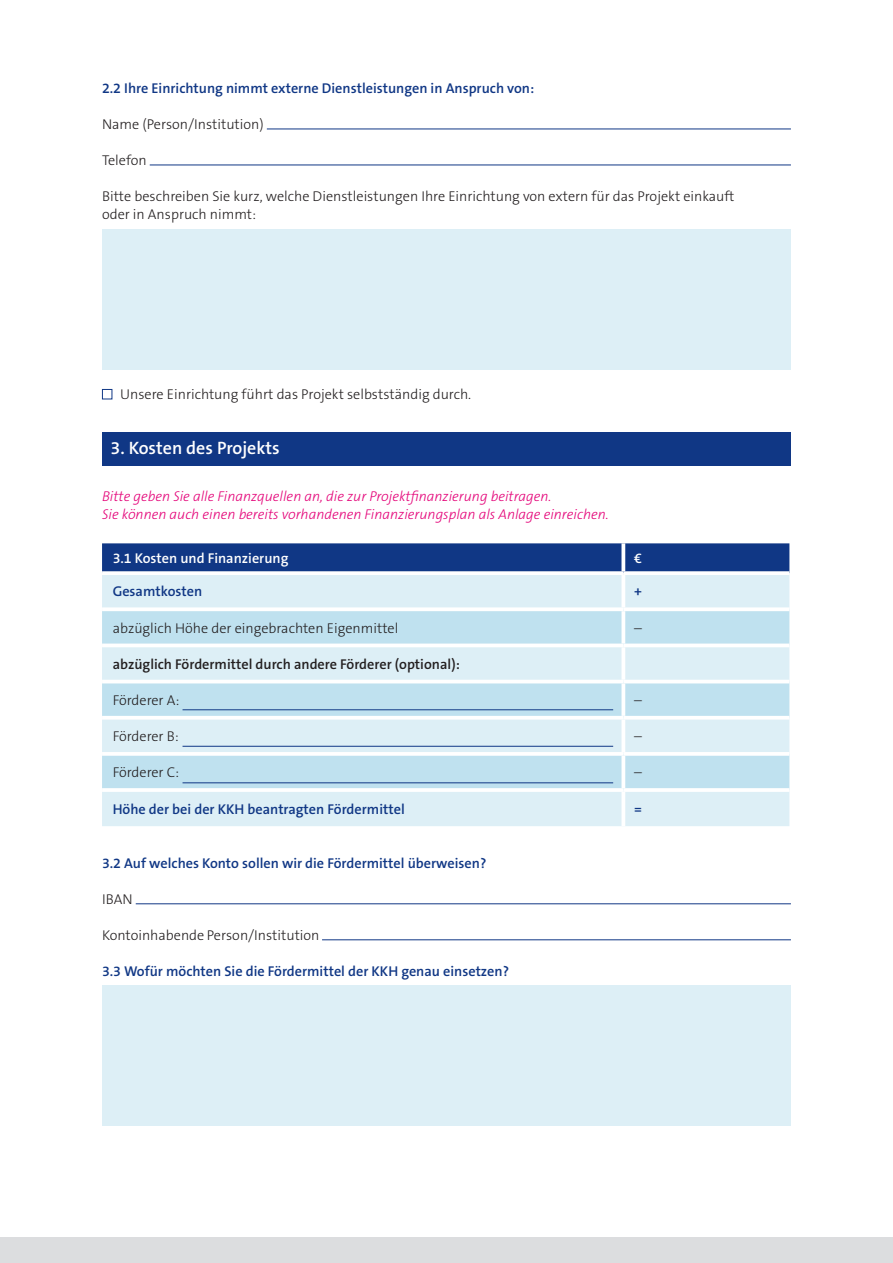
<style>
.page{position:relative;width:893px;height:1263px;background:#fff}
.page>*{position:absolute;margin:0;border:0;box-sizing:border-box;transform-origin:0 0}
.t1{font:600 18px "The Sans B W6";color:#fff}
.t2{font:300 14.25px/18px "The Sans B W3";color:#231f20}
.t3{font:600 14.25px "The Sans B W6";color:#103785}
.t4{font:italic 300 14.25px/18px "The Sans B W3";color:#e40278}
.t5{font:600 14.25px "The Sans B W6";color:#231f20}
.t6{font:600 14.25px "The Sans B W6";color:#fff}
</style>
<div class="page">
<div style="left:0;top:1237px;width:893px;height:26px;background:#dcdddf"></div>
<hr style="left:267px;top:129px;width:524px;height:1px;background:#103785">
<hr style="left:150px;top:165px;width:641px;height:1px;background:#103785">
<div style="left:102px;top:389px;width:10px;height:10px;border:1px solid #103785"></div>
<div style="left:102px;top:432px;width:689px;height:33px;background:#103785"></div>
<div style="left:102px;top:543px;width:687px;height:28px;background:#103785"></div>
<div style="left:102px;top:575px;width:687px;height:251px;background:#ddeff6"></div>
<svg style="left:102px;top:611px;width:687px;height:177px;background:#cae6f1"></svg>
<svg style="left:621px;top:543px;width:4px;height:28px"></svg>
<svg style="left:102px;top:571px;width:521px;height:2px"></svg>
<svg style="left:623px;top:571px;width:166px;height:2px"></svg>
<svg style="left:621px;top:575px;width:4px;height:32px"></svg>
<svg style="left:102px;top:607px;width:521px;height:4px"></svg>
<svg style="left:102px;top:643px;width:521px;height:4px"></svg>
<svg style="left:621px;top:647px;width:4px;height:33px"></svg>
<svg style="left:621px;top:720px;width:4px;height:32px"></svg>
<svg style="left:621px;top:792px;width:4px;height:34px"></svg>
<hr style="left:102px;top:680px;width:521px;height:3px;background:#fff">
<svg style="left:102px;top:716px;width:521px;height:4px"></svg>
<svg style="left:102px;top:752px;width:521px;height:4px"></svg>
<hr style="left:102px;top:788px;width:521px;height:4px;background:#fff">
<svg style="left:621px;top:611px;width:4px;height:32px"></svg>
<svg style="left:623px;top:607px;width:166px;height:4px"></svg>
<svg style="left:623px;top:643px;width:166px;height:4px"></svg>
<svg style="left:621px;top:683px;width:4px;height:33px"></svg>
<hr style="left:623px;top:680px;width:166px;height:3px;background:#fff">
<svg style="left:623px;top:716px;width:166px;height:4px"></svg>
<svg style="left:621px;top:756px;width:4px;height:32px"></svg>
<svg style="left:623px;top:752px;width:166px;height:4px"></svg>
<hr style="left:623px;top:788px;width:166px;height:4px;background:#fff">
<hr style="left:136px;top:903px;width:655px;height:1px;background:#103785">
<hr style="left:322px;top:939px;width:469px;height:1px;background:#103785">
<div style="left:102px;top:229px;width:689px;height:140px;background:#ddeff6"></div>
<div style="left:102px;top:985px;width:689px;height:141px;background:#ddeff6"></div>
<hr style="left:183px;top:709px;width:430px;height:1px;background:#103785">
<hr style="left:183px;top:746px;width:430px;height:1px;background:#103785">
<hr style="left:183px;top:782px;width:430px;height:1px;background:#103785">
<p class="t3" style="left:102px;top:79px;width:434px">2.2 Ihre Einrichtung nimmt externe Dienstleistungen in Anspruch von:</p>
<p class="t2" style="left:102px;top:116px;width:163px">Name (Person/Institution)</p>
<p class="t2" style="left:102px;top:152px;width:46px">Telefon</p>
<p class="t2" style="left:102px;top:188px;width:634px">Bitte beschreiben Sie kurz, welche Dienstleistungen Ihre Einrichtung von extern für das Projekt einkauft oder in Anspruch nimmt:</p>
<p class="t2" style="left:120px;top:386px;width:352px">Unsere Einrichtung führt das Projekt selbstständig durch.</p>
<p class="t1" style="left:111px;top:436px;width:171px">3. Kosten des Projekts</p>
<p class="t4" style="left:102px;top:488px;width:508px">Bitte geben Sie alle Finanzquellen an, die zur Projektfinanzierung beitragen.<br>Sie können auch einen bereits vorhandenen Finanzierungsplan als Anlage einreichen.</p>
<p class="t6" style="left:113px;top:549px;width:177px">3.1 Kosten und Finanzierung</p>
<p class="t6" style="left:634px;top:549px;width:9px">€</p>
<p class="t3" style="left:113px;top:582px;width:91px">Gesamtkosten</p>
<p class="t3" style="left:634px;top:582px;width:9px">+</p>
<p class="t2" style="left:113px;top:619px;width:287px">abzüglich Höhe der eingebrachten Eigenmittel</p>
<p class="t2" style="left:634px;top:619px;width:9px">–</p>
<p class="t5" style="left:113px;top:655px;width:349px">abzüglich Fördermittel durch andere Förderer (optional):</p>
<p class="t2" style="left:113px;top:691px;width:68px">Förderer A:</p>
<p class="t2" style="left:634px;top:691px;width:9px">–</p>
<p class="t2" style="left:113px;top:727px;width:68px">Förderer B:</p>
<p class="t2" style="left:634px;top:727px;width:9px">–</p>
<p class="t2" style="left:113px;top:763px;width:68px">Förderer C:</p>
<p class="t2" style="left:634px;top:763px;width:9px">–</p>
<p class="t3" style="left:113px;top:800px;width:294px">Höhe der bei der KKH beantragten Fördermittel</p>
<p class="t3" style="left:634px;top:800px;width:9px">=</p>
<p class="t3" style="left:102px;top:854px;width:386px">3.2 Auf welches Konto sollen wir die Fördermittel überweisen?</p>
<p class="t2" style="left:102px;top:890px;width:32px">IBAN</p>
<p class="t2" style="left:102px;top:926px;width:219px">Kontoinhabende Person/Institution</p>
<p class="t3" style="left:102px;top:962px;width:409px">3.3 Wofür möchten Sie die Fördermittel der KKH genau einsetzen?</p>
</div>
